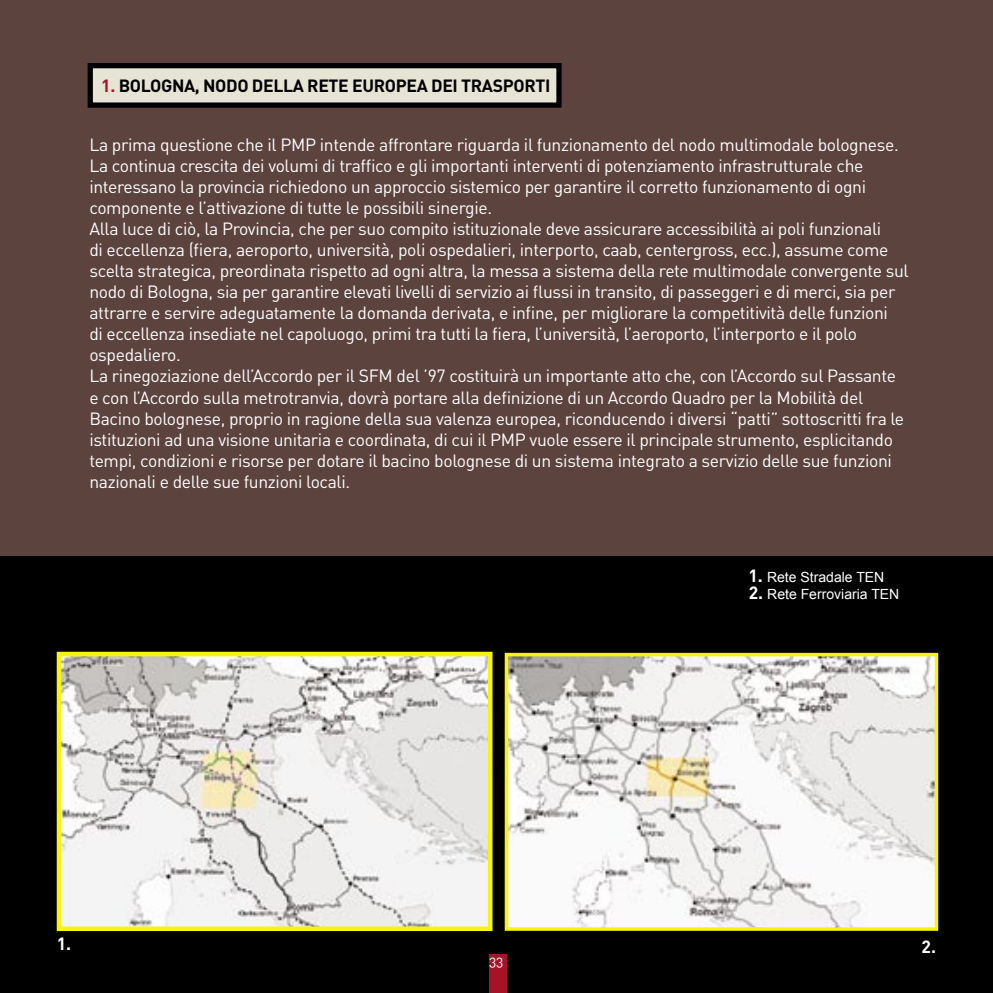
<style>
.page{position:relative;width:993px;height:993px;background:#fff}
.page>*{position:absolute;margin:0;border:0;box-sizing:border-box;transform-origin:0 0}
.t1{font:17.5px/21px "DIN";letter-spacing:-.02em;color:#fff}
.t2{font:700 17.5px "DIN";letter-spacing:-.02em;color:#000}
.t3{font:700 17.5px "DIN";color:#fff}
.t4{font:14px "Arial";color:#fff}
.t5{font:14px "DIN Regular Alternate";color:#fff}
.s1{color:#a9122a}
.s2{font-family:"DIN";font-weight:700;font-size:17.5px}
</style>
<div class="page">
<div style="left:0;top:0;width:992px;height:992px;background:#5d433e"></div>
<div style="left:90px;top:66px;width:469px;height:39px;background:#e6e4d5"></div>
<div style="left:88px;top:63px;width:473px;height:45px;border:5px solid #000"></div>
<div style="left:0;top:556px;width:992px;height:436px;background:#000"></div>
<img style="left:63px;top:657px;width:423px;height:267px">
<div style="left:57px;top:651px;width:435px;height:279px;border:5px solid #f7f410"></div>
<img style="left:508px;top:656px;width:425px;height:270px">
<div style="left:504px;top:652px;width:433px;height:278px;border:3px solid #f7f410"></div>
<div style="left:489px;top:954px;width:17px;height:38px;background:#a81229"></div>
<p class="t2" style="left:101px;top:74px;width:450px"><span class="s1">1.</span> BOLOGNA, NODO DELLA RETE EUROPEA DEI TRASPORTI</p>
<p class="t1" style="left:89px;top:134px;width:820px">La prima questione che il PMP intende affrontare riguarda il funzionamento del nodo multimodale bolognese.<br>La continua crescita dei volumi di traffico e gli importanti interventi di potenziamento infrastrutturale che interessano la provincia richiedono un approccio sistemico per garantire il corretto funzionamento di ogni componente e l’attivazione di tutte le possibili sinergie.<br>Alla luce di ciò, la Provincia, che per suo compito istituzionale deve assicurare accessibilità ai poli funzionali<br>di eccellenza (fiera, aeroporto, università, poli ospedalieri, interporto, caab, centergross, ecc.), assume come scelta strategica, preordinata rispetto ad ogni altra, la messa a sistema della rete multimodale convergente sul nodo di Bologna, sia per garantire elevati livelli di servizio ai flussi in transito, di passeggeri e di merci, sia per attrarre e servire adeguatamente la domanda derivata, e infine, per migliorare la competitività delle funzioni<br>di eccellenza insediate nel capoluogo, primi tra tutti la fiera, l’università, l’aeroporto, l’interporto e il polo ospedaliero.<br>La rinegoziazione dell’Accordo per il SFM del ’97 costituirà un importante atto che, con l’Accordo sul Passante e con l’Accordo sulla metrotranvia, dovrà portare alla definizione di un Accordo Quadro per la Mobilità del Bacino bolognese, proprio in ragione della sua valenza europea, riconducendo i diversi “patti” sottoscritti fra le istituzioni ad una visione unitaria e coordinata, di cui il PMP vuole essere il principale strumento, esplicitando tempi, condizioni e risorse per dotare il bacino bolognese di un sistema integrato a servizio delle sue funzioni nazionali e delle sue funzioni locali.</p>
<p class="t4" style="left:748px;top:569px;width:137px"><span class="s2">1.</span> Rete Stradale TEN</p>
<p class="t4" style="left:748px;top:586px;width:152px"><span class="s2">2.</span> Rete Ferroviaria TEN</p>
<p class="t3" style="left:57px;top:932px;width:16px">1.</p>
<p class="t3" style="left:921px;top:934px;width:16px">2.</p>
<p class="t5" style="left:489px;top:951px;width:16px">33</p>
</div>
